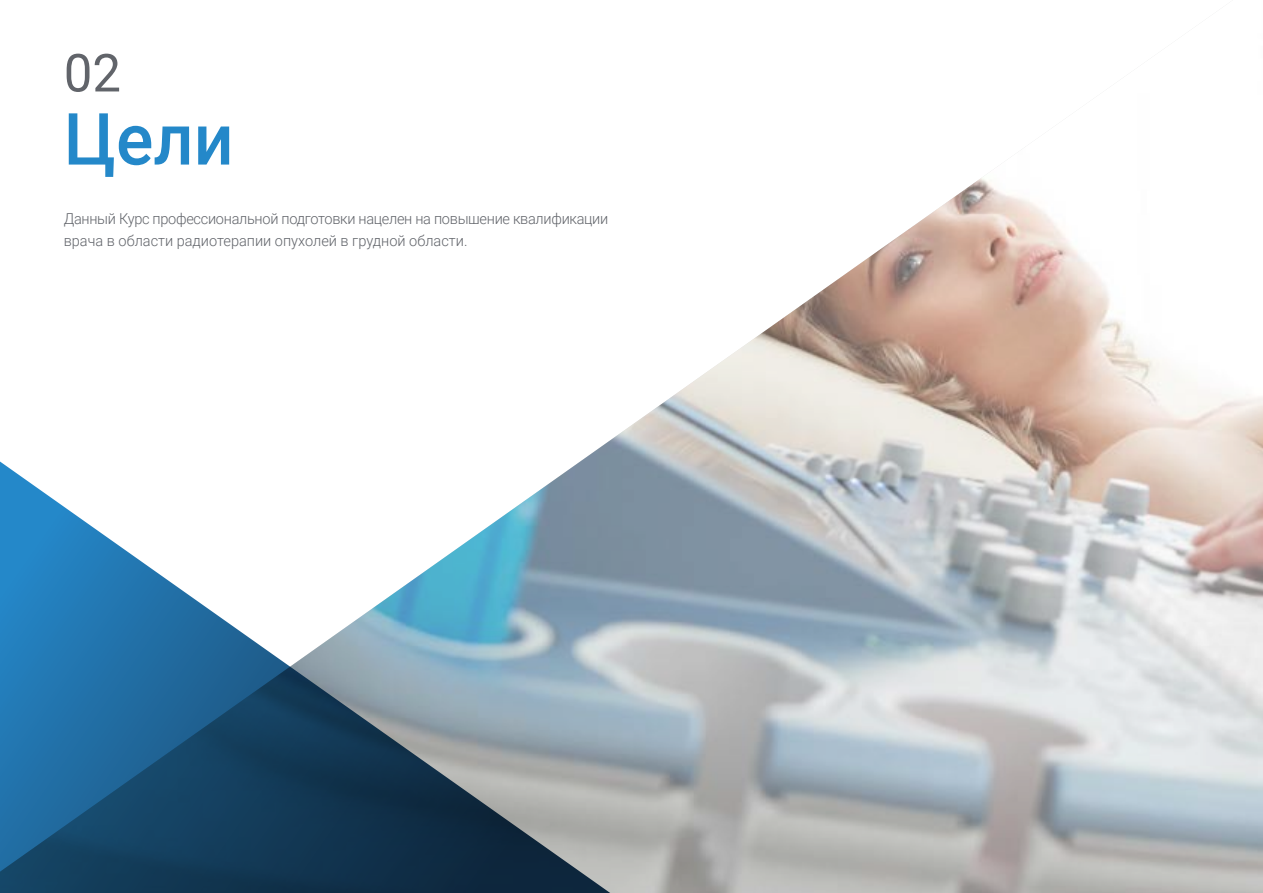
<style>
.page{position:relative;width:1263px;height:893px;background:#fff}
.page>*{position:absolute;margin:0;border:0;box-sizing:border-box;transform-origin:0 0}
.t1{font:500 72px "Roboto";color:#2488c9}
.t2{font:52.5px "Roboto";color:#61646a}
.t3{font:300 15px/22.5px "Roboto";letter-spacing:-.02em;color:#61646a}
</style>
<div class="page">
<img style="left:602px;top:176px;width:661px;height:717px">
<svg style="left:0;top:446px;width:640px;height:447px"></svg>
<h2 class="t2" style="left:64px;top:36px;width:59px">02</h2>
<h1 class="t1" style="left:64px;top:89px;width:171px">Цели</h1>
<p class="t3" style="left:64px;top:207px;width:546px">Данный Курс профессиональной подготовки нацелен на повышение квалификации врача в области радиотерапии опухолей в грудной области.</p>
</div>
